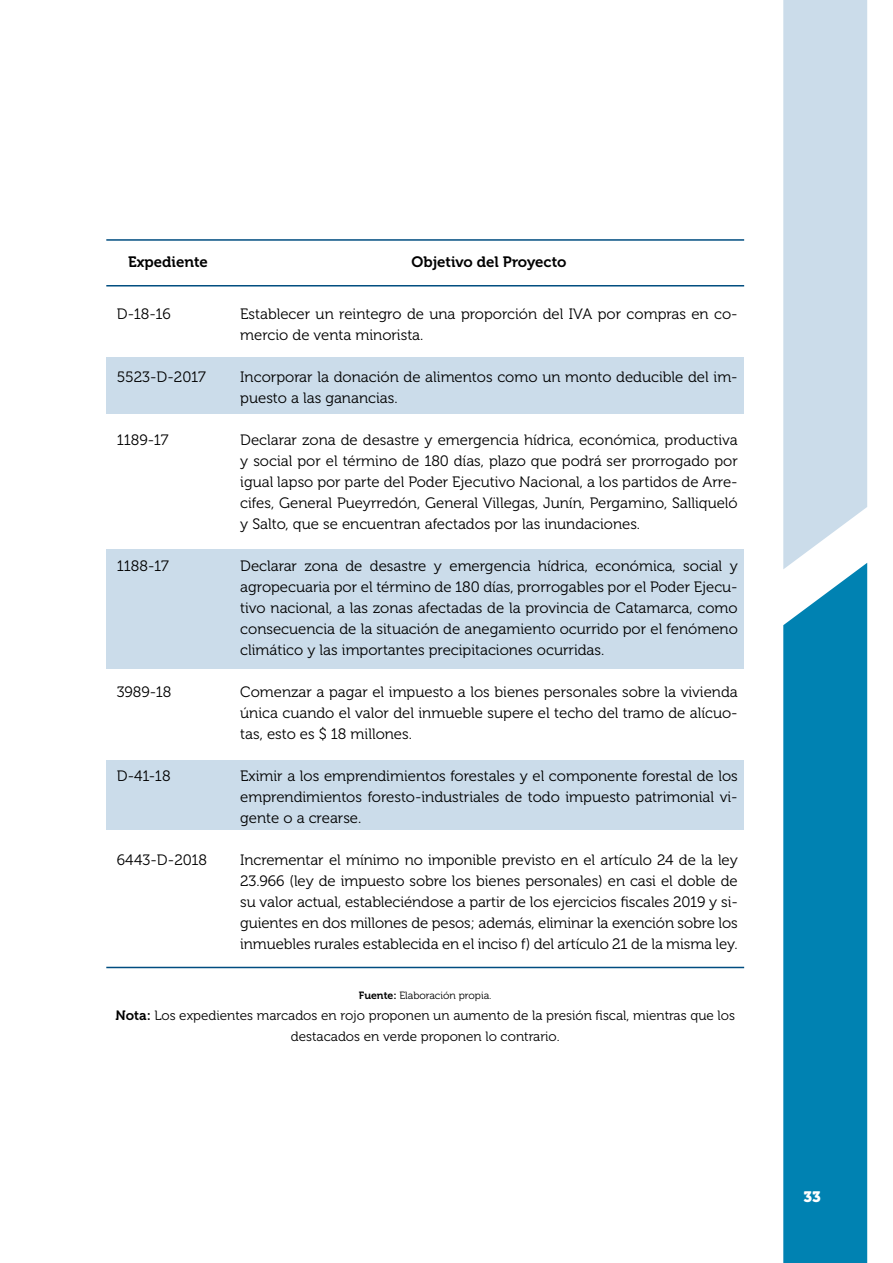
<style>
.page{position:relative;width:893px;height:1263px;background:#fff}
.page>*{position:absolute;margin:0;border:0;box-sizing:border-box;transform-origin:0 0}
.t1{font:15px/21px "Museo 300";color:#000;text-align:justify}
.t2{font:15px "Museo 700";color:#000}
.t3{font:15px "Museo 900";color:#fff}
.t4{font:13.5px/21px "Museo 300";color:#000;text-align:center}
.t5{font:10.5px "Museo 300";color:#000}
.s1{font-family:"Museo 700"}
</style>
<div class="page">
<div style="left:783px;top:0;width:84px;height:563px;background:#cbdcea"></div>
<svg style="left:783px;top:563px;width:84px;height:700px;background:#198eb9"></svg>
<div style="left:106px;top:357px;width:638px;height:57px;background:#cbdcea"></div>
<div style="left:106px;top:550px;width:638px;height:119px;background:#cbdcea"></div>
<div style="left:106px;top:760px;width:638px;height:69px;background:#cbdcea"></div>
<hr style="left:106px;top:239px;width:638px;height:2px;background:#004d80">
<hr style="left:106px;top:967px;width:638px;height:1px;background:#004d80">
<hr style="left:106px;top:285px;width:638px;height:1px;background:#004d80">
<p class="t2" style="left:128px;top:253px;width:81px">Expediente</p>
<p class="t2" style="left:412px;top:253px;width:156px">Objetivo del Proyecto</p>
<p class="t1" style="left:117px;top:303px;width:55px">D-18-16</p>
<p class="t1" style="left:240px;top:303px;width:499px">Establecer un reintegro de una proporción del IVA por compras en co&shy;mercio de venta minorista.</p>
<p class="t1" style="left:240px;top:366px;width:499px">Incorporar la donación de alimentos como un monto deducible del im&shy;puesto a las ganancias.</p>
<p class="t1" style="left:240px;top:429px;width:499px">Declarar zona de desastre y emergencia hídrica, económica, productiva y social por el término de 180 días, plazo que podrá ser prorrogado por igual lapso por parte del Poder Ejecutivo Nacional, a los partidos de Arre&shy;cifes, General Pueyrredón, General Villegas, Junín, Pergamino, Salliqueló y Salto, que se encuentran afectados por las inundaciones.</p>
<p class="t1" style="left:240px;top:555px;width:499px">Declarar zona de desastre y emergencia hídrica, económica, social y agropecuaria por el término de 180 días, prorrogables por el Poder Ejecu&shy;tivo nacional, a las zonas afectadas de la provincia de Catamarca, como consecuencia de la situación de anegamiento ocurrido por el fenómeno climático y las importantes precipitaciones ocurridas.</p>
<p class="t1" style="left:240px;top:681px;width:499px">Comenzar a pagar el impuesto a los bienes personales sobre la vivienda única cuando el valor del inmueble supere el techo del tramo de alícuo&shy;tas, esto es $ 18 millones.</p>
<p class="t1" style="left:240px;top:765px;width:499px">Eximir a los emprendimientos forestales y el componente forestal de los emprendimientos foresto-industriales de todo impuesto patrimonial vi&shy;gente o a crearse.</p>
<p class="t1" style="left:240px;top:849px;width:499px">Incrementar el mínimo no imponible previsto en el artículo 24 de la ley 23.966 (ley de impuesto sobre los bienes personales) en casi el doble de su valor actual, estableciéndose a partir de los ejercicios fiscales 2019 y si&shy;guientes en dos millones de pesos; además, eliminar la exención sobre los inmuebles rurales establecida en el inciso f) del artículo 21 de la misma ley.</p>
<p class="t1" style="left:117px;top:366px;width:91px">5523-D-2017</p>
<p class="t1" style="left:117px;top:429px;width:53px">1189-17</p>
<p class="t1" style="left:117px;top:555px;width:53px">1188-17</p>
<p class="t1" style="left:117px;top:681px;width:56px">3989-18</p>
<p class="t1" style="left:117px;top:765px;width:55px">D-41-18</p>
<p class="t1" style="left:117px;top:849px;width:92px">6443-D-2018</p>
<p class="t5" style="left:359px;top:990px;width:134px"><span class="s1">Fuente:</span> Elaboración propia.</p>
<p class="t4" style="left:115px;top:1005px;width:621px"><span class="s1">Nota:</span> Los expedientes marcados en rojo proponen un aumento de la presión fiscal, mientras que los destacados en verde proponen lo contrario.</p>
<p class="t3" style="left:803px;top:1188px;width:19px">33</p>
</div>
